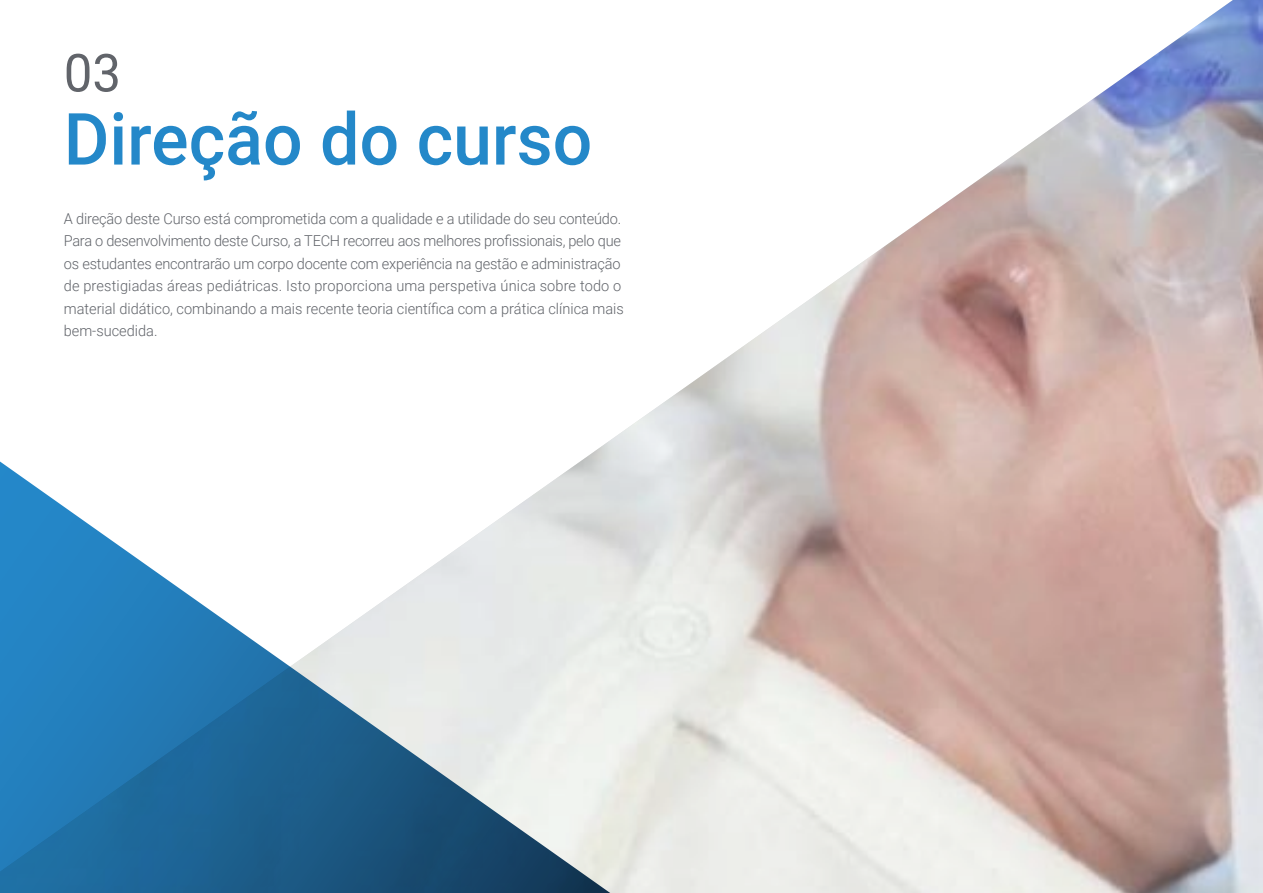
<style>
.page{position:relative;width:1263px;height:893px;background:#fff}
.page>*{position:absolute;margin:0;border:0;box-sizing:border-box;transform-origin:0 0}
.t1{font:500 72px "Roboto";color:#2488c9}
.t2{font:52.5px "Roboto";color:#61646a}
.t3{font:300 15px/22.5px "Roboto";letter-spacing:-.01em;color:#61646a}
</style>
<div class="page">
<img style="left:602px;top:0;width:661px;height:893px">
<svg style="left:0;top:446px;width:640px;height:447px"></svg>
<h2 class="t2" style="left:64px;top:36px;width:59px">03</h2>
<h1 class="t1" style="left:64px;top:89px;width:530px">Direção do curso</h1>
<p class="t3" style="left:64px;top:207px;width:561px">A direção deste Curso está comprometida com a qualidade e a utilidade do seu conteúdo.<br>Para o desenvolvimento deste Curso, a TECH recorreu aos melhores profissionais, pelo que os estudantes encontrarão um corpo docente com experiência na gestão e administração de prestigiadas áreas pediátricas. Isto proporciona uma perspetiva única sobre todo o material didático, combinando a mais recente teoria científica com a prática clínica mais bem-sucedida.</p>
</div>
